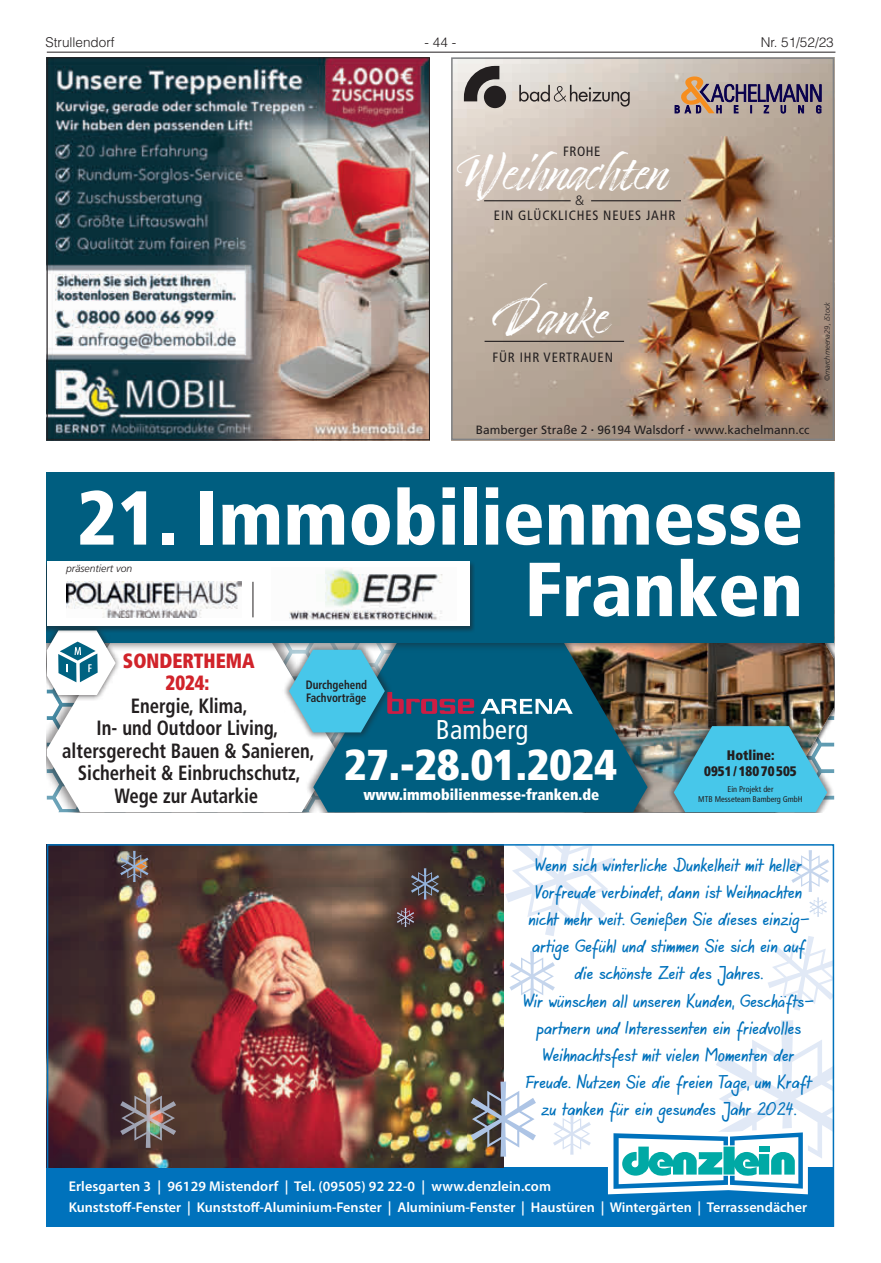
<style>
.page{position:relative;width:881px;height:1263px;background:#fff}
.page>*{position:absolute;margin:0;border:0;box-sizing:border-box;transform-origin:0 0}
.t1{font:900 condensed 76.35px/71.4px "Frutiger LT Std";color:#fff;text-align:right}
.t2{font:45px "Timberline";letter-spacing:-.01em;color:#fff}
.t3{font:900 condensed 43.2px "Frutiger LT Std";color:#fff}
.t4{font:condensed 27.15px "Frutiger LT Std";letter-spacing:.01em;color:#fff}
.t5{font:700 condensed 20.7px/22.5px "Frutiger LT Std";color:#231f20;text-align:center;scale:.91 1}
.t6{font:900 condensed 20.7px/22.5px "Frutiger LT Std";color:#d1232a;text-align:center;scale:.91 1}
.t7{font:15.75px/27.2px "HW Agilo";letter-spacing:.02em;color:#0072bc;text-align:center}
.t8{font:900 condensed 15.3px "Frutiger LT Std";color:#fff;scale:.95 1}
.t9{font:600 14.1px/21.5px "Myriad Pro";color:#fff}
.t10{font:900 condensed 13.8px/16.6px "Frutiger LT Std";color:#231f20;text-align:center;scale:.95 1}
.t11{font:condensed 13.5px "Frutiger LT Std";letter-spacing:.06em;color:#231f20}
.t12{font:300 13.5px "Helvetica LT";color:#231f20}
.t13{font:300 13.5px "Frutiger LT Std";color:#231f20}
.t14{font:700 condensed 12.15px/13.2px "Frutiger LT Std";color:#231f20;scale:.91 1}
.t15{font:12px "Frutiger LT Std";color:#231f20}
.t16{font:italic 300 10.35px "Frutiger LT Std";color:#231f20}
.t17{font:condensed 8.25px/9.9px "Frutiger LT Std";color:#231f20;text-align:center}
.t18{font:italic 300 7.5px "Frutiger LT Std";color:#231f20}
</style>
<div class="page">
<hr style="left:47px;top:52px;width:788px;height:1px;background:#231f20">
<div style="left:47px;top:1167px;width:786px;height:60px;background:#0072bc"></div>
<img style="left:50px;top:847px;width:453px;height:320px">
<svg style="left:505px;top:847px;width:109px;height:89px"></svg>
<svg style="left:768px;top:936px;width:62px;height:74px"></svg>
<svg style="left:397px;top:908px;width:17px;height:19px"></svg>
<svg style="left:509px;top:951px;width:45px;height:50px"></svg>
<svg style="left:791px;top:850px;width:37px;height:67px"></svg>
<svg style="left:553px;top:1113px;width:37px;height:42px"></svg>
<svg style="left:411px;top:868px;width:28px;height:31px"></svg>
<svg style="left:120px;top:851px;width:28px;height:31px"></svg>
<svg style="left:470px;top:1081px;width:65px;height:76px"></svg>
<svg style="left:607px;top:1020px;width:223px;height:174px"></svg>
<div style="left:47px;top:844px;width:786px;height:383px;border:2px solid #0072bc"></div>
<svg style="left:120px;top:1088px;width:56px;height:60px;background:#6f5f5b"></svg>
<img style="left:49px;top:59px;width:378px;height:379px">
<div style="left:47px;top:57px;width:382px;height:383px;border:1px solid #231f20"></div>
<img style="left:454px;top:60px;width:376px;height:377px">
<div style="left:451px;top:57px;width:382px;height:383px;border:2px solid #808285"></div>
<svg style="left:463px;top:66px;width:36px;height:35px"></svg>
<div style="left:483px;top:86px;width:23px;height:22px;background:#231f20;border-radius:50%"></div>
<svg style="left:519px;top:85px;width:110px;height:22px;background:#b6aea7"></svg>
<hr style="left:484px;top:341px;width:139px;height:1px;background:#231f20">
<hr style="left:484px;top:200px;width:86px;height:1px;background:#231f20">
<hr style="left:591px;top:200px;width:89px;height:1px;background:#231f20">
<svg style="left:674px;top:76px;width:147px;height:37px;background:#978485"></svg>
<img style="left:655px;top:652px;width:178px;height:160px">
<svg style="left:47px;top:652px;width:258px;height:160px"></svg>
<div style="left:305px;top:634px;width:350px;height:178px;background:#231f20;opacity:.5"></div>
<svg style="left:313px;top:652px;width:334px;height:160px;background:#105e78"></svg>
<div style="left:47px;top:472px;width:786px;height:180px;background:#231f20;opacity:.5"></div>
<div style="left:47px;top:472px;width:786px;height:171px;background:#005e80"></div>
<div style="left:666px;top:719px;width:167px;height:93px;background:#231f20;opacity:.5"></div>
<svg style="left:673px;top:726px;width:153px;height:86px;background:#53bad5"></svg>
<svg style="left:480px;top:699px;width:92px;height:15px"></svg>
<div style="left:281px;top:642px;width:111px;height:98px;background:#231f20;opacity:.5"></div>
<svg style="left:289px;top:650px;width:185px;height:82px;background:#3a8dad"></svg>
<div style="left:47px;top:625px;width:74px;height:76px;background:#231f20;opacity:.75"></div>
<svg style="left:47px;top:633px;width:69px;height:62px"></svg>
<div style="left:47px;top:561px;width:428px;height:72px;background:#231f20;opacity:.5"></div>
<div style="left:47px;top:562px;width:422px;height:64px;background:#fff"></div>
<img style="left:66px;top:582px;width:175px;height:35px">
<hr style="left:252px;top:582px;width:1px;height:35px;background:#231f20">
<img style="left:289px;top:568px;width:154px;height:52px">
<p class="t12" style="left:45px;top:34px;width:71px">Strullendorf</p>
<p class="t12" style="left:424px;top:34px;width:33px">- 44 -</p>
<p class="t12" style="left:760px;top:34px;width:75px">Nr. 51/52/23</p>
<p class="t11" style="left:563px;top:144px;width:39px">FROHE</p>
<h2 class="t2" style="left:457px;top:147px;width:212px">Weihnachten</h2>
<p class="t13" style="left:575px;top:193px;width:11px">&amp;</p>
<p class="t11" style="left:493px;top:207px;width:183px">EIN GLÜCKLICHES NEUES JAHR</p>
<h2 class="t2" style="left:493px;top:291px;width:117px">Danke</h2>
<p class="t11" style="left:492px;top:349px;width:122px">FÜR IHR VERTRAUEN</p>
<p class="t18" style="left:822px;top:381px;width:81px;rotate:-90deg">©marchmeena29, iStock</p>
<p class="t15" style="left:475px;top:423px;width:335px">Bamberger Straße 2 <sup>.</sup> 96194 Walsdorf <sup>.</sup> www.kachelmann.cc</p>
<h1 class="t1" style="left:77px;top:482px;width:727px">21. Immobilienmesse<br>Franken</h1>
<p class="t16" style="left:66px;top:563px;width:68px">präsentiert von</p>
<h3 class="t6" style="left:123px;top:649px;width:146px">SONDERTHEMA<br>2024:</h3>
<h3 class="t5" style="left:62px;top:694px;width:279px">Energie, Klima,<br>In- und Outdoor Living, altersgerecht Bauen &amp; Sanieren,<br>Sicherheit &amp; Einbruchschutz,<br>Wege zur Autarkie</h3>
<p class="t14" style="left:305px;top:678px;width:69px">Durchgehend<br>Fachvorträge</p>
<h3 class="t4" style="left:435px;top:714px;width:94px">Bamberg</h3>
<h3 class="t3" style="left:344px;top:739px;width:274px">27.-28.01.2024</h3>
<p class="t8" style="left:363px;top:786px;width:249px">www.immobilienmesse-franken.de</p>
<p class="t10" style="left:704px;top:746px;width:99px">Hotline:<br>0951/18070505</p>
<p class="t17" style="left:698px;top:784px;width:106px">Ein Projekt der<br>MTB Messeteam Bamberg GmbH</p>
<p class="t7" style="left:524px;top:852px;width:291px">Wenn sich winterliche Dunkelheit mit heller Vorfreude verbindet, dann ist Weihnachten nicht mehr weit. Genießen Sie dieses einzig&shy;artige Gefühl und stimmen Sie sich ein auf die schönste Zeit des Jahres.<br>Wir wünschen all unseren Kunden, Geschäfts&shy;partnern und Interessenten ein friedvolles Weihnachtsfest mit vielen Momenten der Freude. Nutzen Sie die freien Tage, um Kraft zu tanken für ein gesundes Jahr 2024.</p>
<p class="t9" style="left:69px;top:1175px;width:739px">Erlesgarten 3 | 96129 Mistendorf | Tel. (09505) 92 22-0 | www.denzlein.com<br>Kunststoff-Fenster | Kunststoff-Aluminium-Fenster | Aluminium-Fenster | Haustüren | Wintergärten | Terrassendächer</p>
</div>
